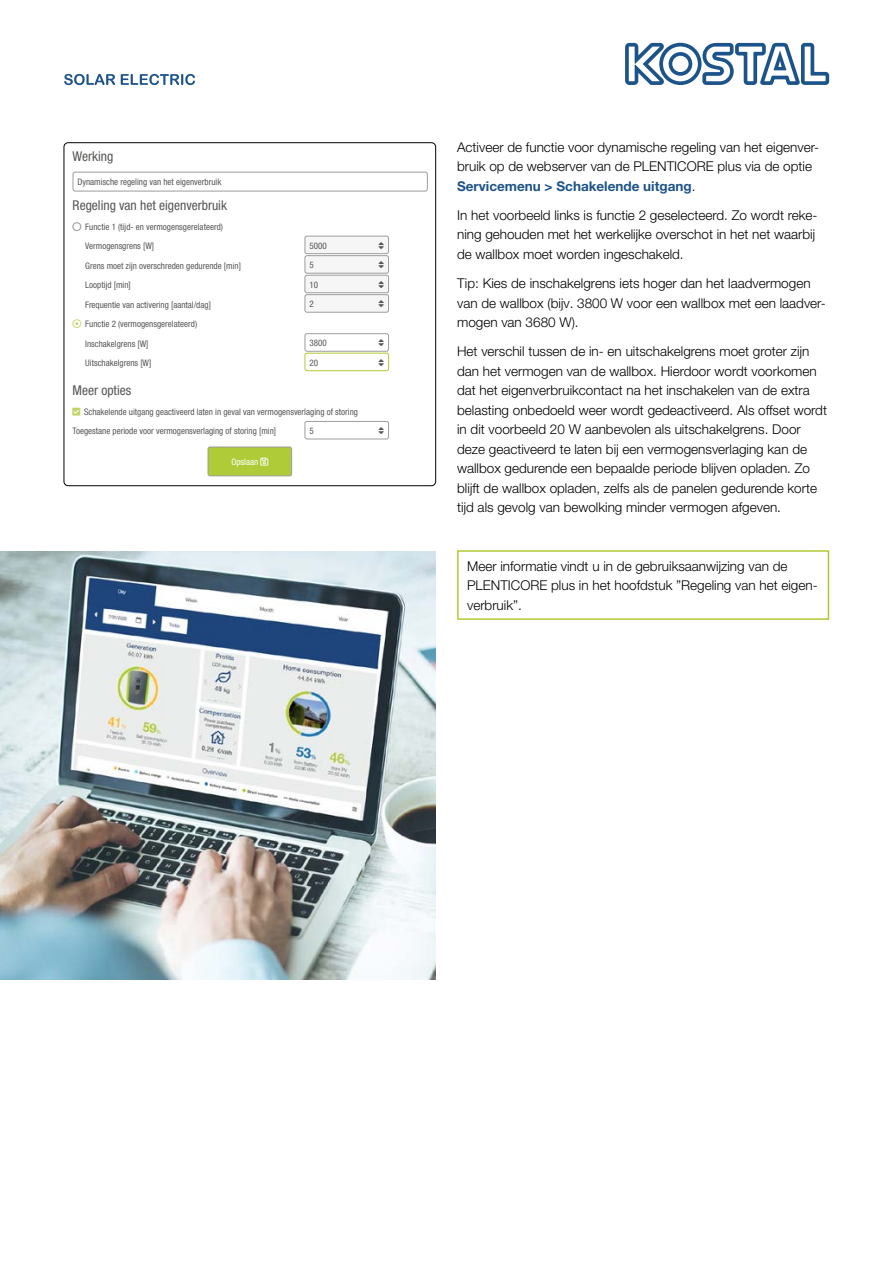
<style>
.page{position:relative;width:893px;height:1263px;background:#fff}
.page>*{position:absolute;margin:0;border:0;box-sizing:border-box;transform-origin:0 0}
.t1{font:300 13.5px/19.5px "Helvetica Neue LT Pro";color:#000}
.t2{font:condensed 13.5px "Helvetica Neue LT Pro";color:#575756}
.t3{font:condensed 9px/19.5px "Helvetica Neue LT Pro";color:#575756}
.t4{font:condensed 9px "Helvetica Neue LT Pro";color:#fff}
.s1{color:#878787}
.s2{color:#c1d566}
.s3{font-weight:700;color:#1c538a}
</style>
<div class="page">
<svg style="left:625px;top:43px;width:204px;height:42px"></svg>
<svg style="left:64px;top:74px;width:51px;height:11px"></svg>
<svg style="left:121px;top:74px;width:74px;height:11px"></svg>
<div style="left:208px;top:447px;width:84px;height:29px;background:#afcb37;border-radius:2px"></div>
<div style="left:208px;top:447px;width:84px;height:29px;border:1px solid #9d9d9c;border-radius:2px"></div>
<div style="left:64px;top:142px;width:372px;height:344px;border:1px solid #000;border-radius:4px"></div>
<div style="left:305px;top:256px;width:84px;height:17px;background:#f6f6f6;border-radius:2px"></div>
<div style="left:305px;top:255px;width:84px;height:18px;border:1px solid #9d9d9c;border-radius:2px"></div>
<div style="left:305px;top:236px;width:84px;height:18px;background:#f6f6f6;border-radius:2px"></div>
<div style="left:305px;top:236px;width:84px;height:18px;border:1px solid #9d9d9c;border-radius:2px"></div>
<div style="left:305px;top:275px;width:84px;height:18px;background:#f6f6f6;border-radius:2px"></div>
<div style="left:305px;top:275px;width:84px;height:18px;border:1px solid #9d9d9c;border-radius:2px"></div>
<div style="left:305px;top:333px;width:84px;height:18px;border:1px solid #9d9d9c;border-radius:2px"></div>
<div style="left:73px;top:172px;width:354px;height:19px;border:1px solid #9d9d9c;border-radius:2px"></div>
<div style="left:305px;top:421px;width:84px;height:18px;border:1px solid #9d9d9c;border-radius:2px"></div>
<div style="left:305px;top:295px;width:84px;height:17px;background:#f6f6f6;border-radius:2px"></div>
<div style="left:305px;top:294px;width:84px;height:18px;border:1px solid #9d9d9c;border-radius:2px"></div>
<div style="left:305px;top:353px;width:84px;height:18px;border:1px solid #afcb37;border-radius:2px"></div>
<img style="left:0;top:551px;width:436px;height:429px">
<div style="left:457px;top:550px;width:372px;height:70px;border:2px solid #afcb37"></div>
<p class="t2" style="left:73px;top:149px;width:42px">Werking</p>
<p class="t2" style="left:73px;top:197px;width:156px">Regeling van het eigenverbruik</p>
<p class="t3" style="left:85px;top:216px;width:157px;text-indent:-13px"><span class="s1">●</span> Functie 1 (tijd- en vermogensgerelateerd)<br>Vermogensgrens [W]<br>Grens moet zijn overschreden gedurende [min] Looptijd [min]<br>Frequentie van activering [aantal/dag]</p>
<p class="t3" style="left:85px;top:314px;width:114px;text-indent:-13px"><span class="s2">□▼●</span> Functie 2 (vermogensgerelateerd)<br>Inschakelgrens [W]<br>Uitschakelgrens [W]</p>
<p class="t2" style="left:73px;top:383px;width:60px">Meer opties</p>
<p class="t3" style="left:73px;top:402px;width:287px"><span class="s2">▲❑◆</span> Schakelende uitgang geactiveerd laten in geval van vermogensverlaging of storing<br>Toegestane periode voor vermogensverlaging of storing [min]</p>
<p class="t4" style="left:231px;top:457px;width:28px">Opslaan</p>
<p class="t3" style="left:77px;top:172px;width:145px">Dynamische regeling van het eigenverbruik</p>
<p class="t3" style="left:309px;top:236px;width:19px">5000</p>
<p class="t3" style="left:309px;top:275px;width:10px">10</p>
<p class="t3" style="left:309px;top:255px;width:6px">5</p>
<p class="t3" style="left:309px;top:294px;width:6px">2</p>
<p class="t3" style="left:309px;top:333px;width:19px">3800</p>
<p class="t3" style="left:309px;top:353px;width:10px">20</p>
<p class="t3" style="left:309px;top:421px;width:6px">5</p>
<p class="t1" style="left:457px;top:137px;width:364px">Activeer de functie voor dynamische regeling van het eigenver&shy;bruik op de webserver van de PLENTICORE plus via de optie<br><span class="s3">Servicemenu &gt; Schakelende uitgang</span>.</p>
<p class="t1" style="left:457px;top:205px;width:362px">In het voorbeeld links is functie 2 geselecteerd. Zo wordt reke&shy;ning gehouden met het werkelijke overschot in het net waarbij de wallbox moet worden ingeschakeld.</p>
<p class="t1" style="left:457px;top:273px;width:370px">Tip: Kies de inschakelgrens iets hoger dan het laadvermogen van de wallbox (bijv. 3800 W voor een wallbox met een laadver&shy;mogen van 3680 W).</p>
<p class="t1" style="left:457px;top:341px;width:371px">Het verschil tussen de in- en uitschakelgrens moet groter zijn dan het vermogen van de wallbox. Hierdoor wordt voorkomen dat het eigenverbruikcontact na het inschakelen van de extra belasting onbedoeld weer wordt gedeactiveerd. Als offset wordt in dit voorbeeld 20 W aanbevolen als uitschakelgrens. Door deze geactiveerd te laten bij een vermogensverlaging kan de wallbox gedurende een bepaalde periode blijven opladen. Zo blijft de wallbox opladen, zelfs als de panelen gedurende korte tijd als gevolg van bewolking minder vermogen afgeven.</p>
<p class="t1" style="left:467px;top:556px;width:352px">Meer informatie vindt u in de gebruiksaanwijzing van de<br>PLENTICORE plus in het hoofdstuk ”Regeling van het eigen&shy;verbruik”.</p>
</div>
